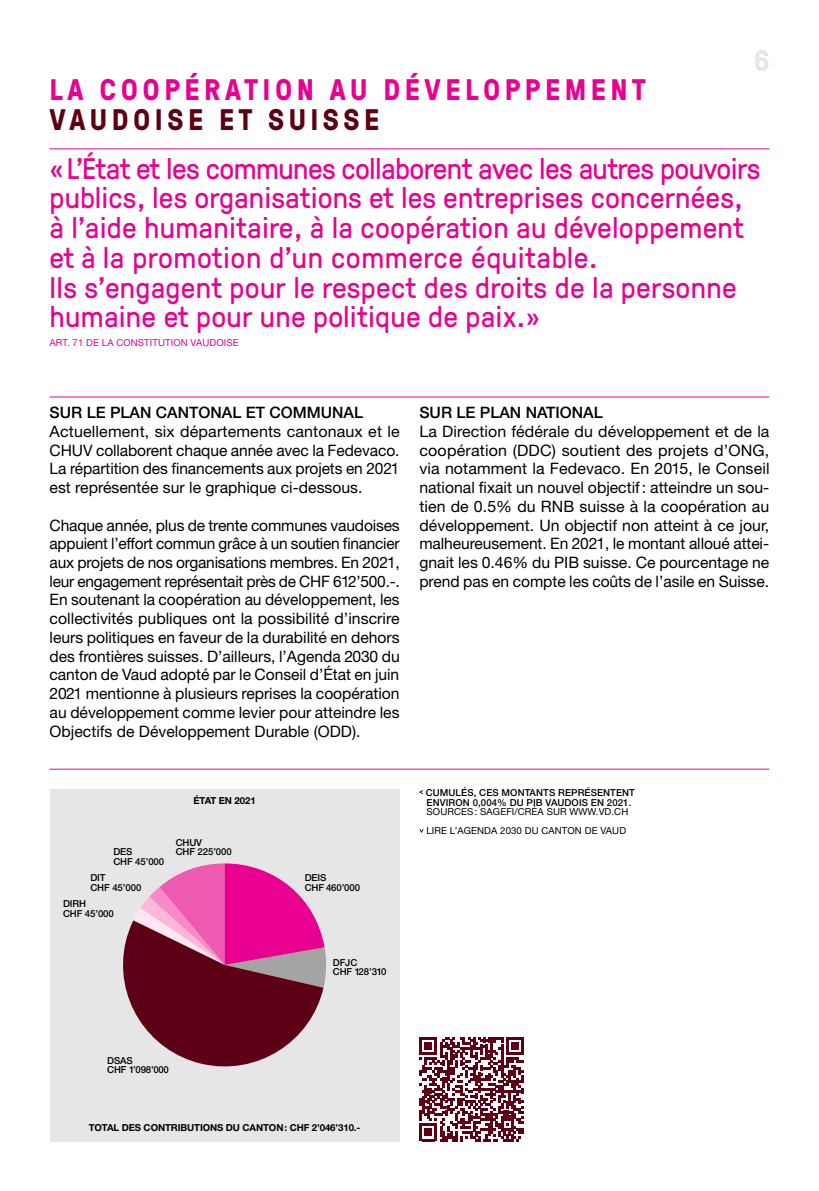
<style>
.page{position:relative;width:819px;height:1191px;background:#fff}
.page>*{position:absolute;margin:0;border:0;box-sizing:border-box;transform-origin:0 0}
.t1{font:29.75px/29.8px "GT Pressura";letter-spacing:.01em;color:#ea0090}
.t2{font:700 29.75px "GT Pressura";letter-spacing:.15em;color:#ea0090}
.t3{font:700 29.75px "GT Pressura";letter-spacing:.15em;color:#5d0016}
.t4{font:700 29.75px "GT Pressura";color:#e6e6e6}
.t5{font:15.75px/18.7px "Helvetica Neue LT Std";color:#000;text-align:justify}
.t6{font:500 15.75px "Helvetica Neue LT Std";color:#000}
.t7{font:500 9.62px/9.6px "Helvetica Neue LT Std";letter-spacing:-.01em;color:#000}
.t8{font:500 9.62px/9.6px "Helvetica Neue LT Std";letter-spacing:.01em;color:#000}
.t9{font:9.62px/19.2px "Helvetica Neue LT Std";letter-spacing:.01em;color:#000}
.t10{font:700 9.62px "Helvetica Neue LT Std";letter-spacing:-.01em;color:#000}
.t11{font:9.62px "Helvetica Neue LT Std";letter-spacing:.01em;color:#ea0090}
</style>
<div class="page">
<div style="left:50px;top:789px;width:349px;height:352px;background:#e6e6e6"></div>
<hr style="left:50px;top:768px;width:719px;height:1px;background:#ea0090">
<hr style="left:50px;top:148px;width:719px;height:1px;background:#ea0090">
<hr style="left:50px;top:396px;width:719px;height:1px;background:#ea0090">
<svg style="left:419px;top:1037px;width:104px;height:104px"></svg>
<svg style="left:419px;top:790px;width:4px;height:4px"></svg>
<svg style="left:123px;top:863px;width:203px;height:204px"></svg>
<h1 class="t2" style="left:50px;top:68px;width:597px">LA COOPÉRATION AU DÉVELOPPEMENT</h1>
<h1 class="t3" style="left:50px;top:98px;width:331px">VAUDOISE ET SUISSE</h1>
<h1 class="t4" style="left:753px;top:38px;width:18px">6</h1>
<p class="t1" style="left:50px;top:151px;width:712px">«L’État et les communes collaborent avec les autres pouvoirs publics, les organisations et les entreprises concernées, à l’aide humanitaire, à la coopération au développement et à la promotion d’un commerce équitable.<br>Ils s’engagent pour le respect des droits de la personne humaine et pour une politique de paix.»</p>
<p class="t11" style="left:50px;top:337px;width:190px">ART. 71 DE LA CONSTITUTION VAUDOISE</p>
<p class="t6" style="left:50px;top:403px;width:315px">SUR LE PLAN CANTONAL ET COMMUNAL</p>
<p class="t5" style="left:50px;top:421px;width:351px">Actuellement, six départements cantonaux et le CHUV collaborent chaque année avec la Fedevaco.<br>La répartition des financements aux projets en 2021 est représentée sur le graphique ci-dessous.</p>
<p class="t5" style="left:50px;top:515px;width:352px">Chaque année, plus de trente communes vaudoises appuient l’effort commun grâce à un soutien financier aux projets de nos organisations membres. En 2021, leur engagement représentait près de CHF 612’500.-.<br>En soutenant la coopération au développement, les collectivités publiques ont la possibilité d’inscrire leurs politiques en faveur de la durabilité en dehors des frontières suisses. D’ailleurs, l’Agenda 2030 du canton de Vaud adopté par le Conseil d’État en juin 2021 mentionne à plusieurs reprises la coopération au développement comme levier pour atteindre les Objectifs de Développement Durable (ODD).</p>
<p class="t10" style="left:193px;top:795px;width:64px">ÉTAT EN 2021</p>
<p class="t7" style="left:113px;top:846px;width:52px">DES<br>CHF 45’000</p>
<p class="t7" style="left:90px;top:872px;width:52px">DIT<br>CHF 45’000</p>
<p class="t7" style="left:63px;top:898px;width:52px">DIRH<br>CHF 45’000</p>
<p class="t7" style="left:176px;top:837px;width:58px">CHUV<br>CHF 225’000</p>
<p class="t7" style="left:305px;top:872px;width:57px">DEIS<br>CHF 460’000</p>
<p class="t7" style="left:333px;top:957px;width:55px">DFJC<br>CHF 128’310</p>
<p class="t6" style="left:419px;top:403px;width:185px">SUR LE PLAN NATIONAL</p>
<p class="t5" style="left:419px;top:421px;width:351px">La Direction fédérale du développement et de la coopération (DDC) soutient des projets d’ONG, via notamment la Fedevaco. En 2015, le Conseil national fixait un nouvel objectif: atteindre un sou&shy;tien de 0.5% du RNB suisse à la coopération au développement. Un objectif non atteint à ce jour, malheureusement. En 2021, le montant alloué attei&shy;gnait les 0.46% du PIB suisse. Ce pourcentage ne prend pas en compte les coûts de l’asile en Suisse.</p>
<p class="t8" style="left:426px;top:787px;width:211px">CUMULÉS, CES MONTANTS REPRÉSENTENT<br>ENVIRON 0,004% DU PIB VAUDOIS EN 2021.</p>
<p class="t9" style="left:426px;top:802px;width:203px">SOURCES: SAGEFI/CRÉA SUR WWW.VD.CH<br>LIRE L’AGENDA 2030 DU CANTON DE VAUD</p>
<p class="t7" style="left:107px;top:1055px;width:63px">DSAS<br>CHF 1’098’000</p>
<p class="t10" style="left:89px;top:1122px;width:273px">TOTAL DES CONTRIBUTIONS DU CANTON: CHF 2’046’310.-</p>
</div>
